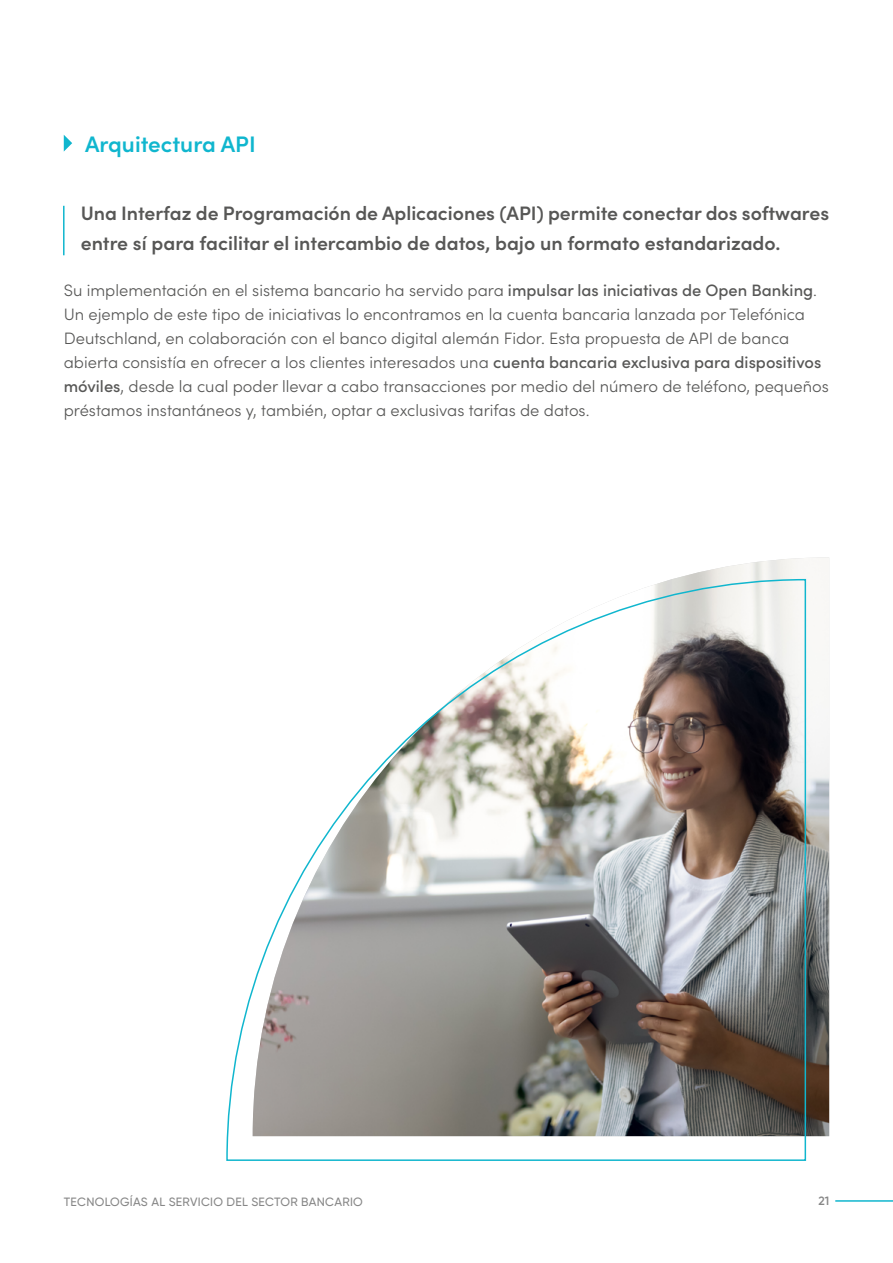
<style>
.page{position:relative;width:893px;height:1263px;background:#fff}
.page>*{position:absolute;margin:0;border:0;box-sizing:border-box;transform-origin:0 0}
.t1{font:600 22.5px "Sofia Pro";color:#10b6ce}
.t2{font:600 19.5px/30px "Sofia Pro";color:#575756}
.t3{font:300 16.5px/24px "Sofia Pro";color:#575756}
.t4{font:500 12px "Gilroy";letter-spacing:.025em;color:#878787}
.t5{font:600 12px "Gilroy";color:#878787}
.s1{font-weight:500}
</style>
<div class="page">
<hr style="left:835px;top:1200px;width:58px;height:2px;background:#10b6ce">
<hr style="left:63px;top:206px;width:2px;height:49px;background:#10b6ce">
<svg style="left:64px;top:135px;width:8px;height:17px"></svg>
<img style="left:677px;top:557px;width:152px;height:579px">
<img style="left:226px;top:578px;width:581px;height:583px">
<h1 class="t1" style="left:85px;top:127px;width:172px">Arquitectura API</h1>
<p class="t2" style="left:81px;top:197px;width:750px">Una Interfaz de Programación de Aplicaciones (API) permite conectar dos softwares entre sí para facilitar el intercambio de datos, bajo un formato estandarizado.</p>
<p class="t3" style="left:64px;top:277px;width:767px">Su implementación en el sistema bancario ha servido para <span class="s1">impulsar las iniciativas de Open Banking</span>.<br>Un ejemplo de este tipo de iniciativas lo encontramos en la cuenta bancaria lanzada por Telefónica Deutschland, en colaboración con el banco digital alemán Fidor. Esta propuesta de API de banca abierta consistía en ofrecer a los clientes interesados una <span class="s1">cuenta bancaria exclusiva para dispositivos móviles</span>, desde la cual poder llevar a cabo transacciones por medio del número de teléfono, pequeños préstamos instantáneos y, también, optar a exclusivas tarifas de datos.</p>
<p class="t4" style="left:64px;top:1194px;width:300px">TECNOLOGÍAS AL SERVICIO DEL SECTOR BANCARIO</p>
<p class="t5" style="left:818px;top:1193px;width:12px">21</p>
</div>
